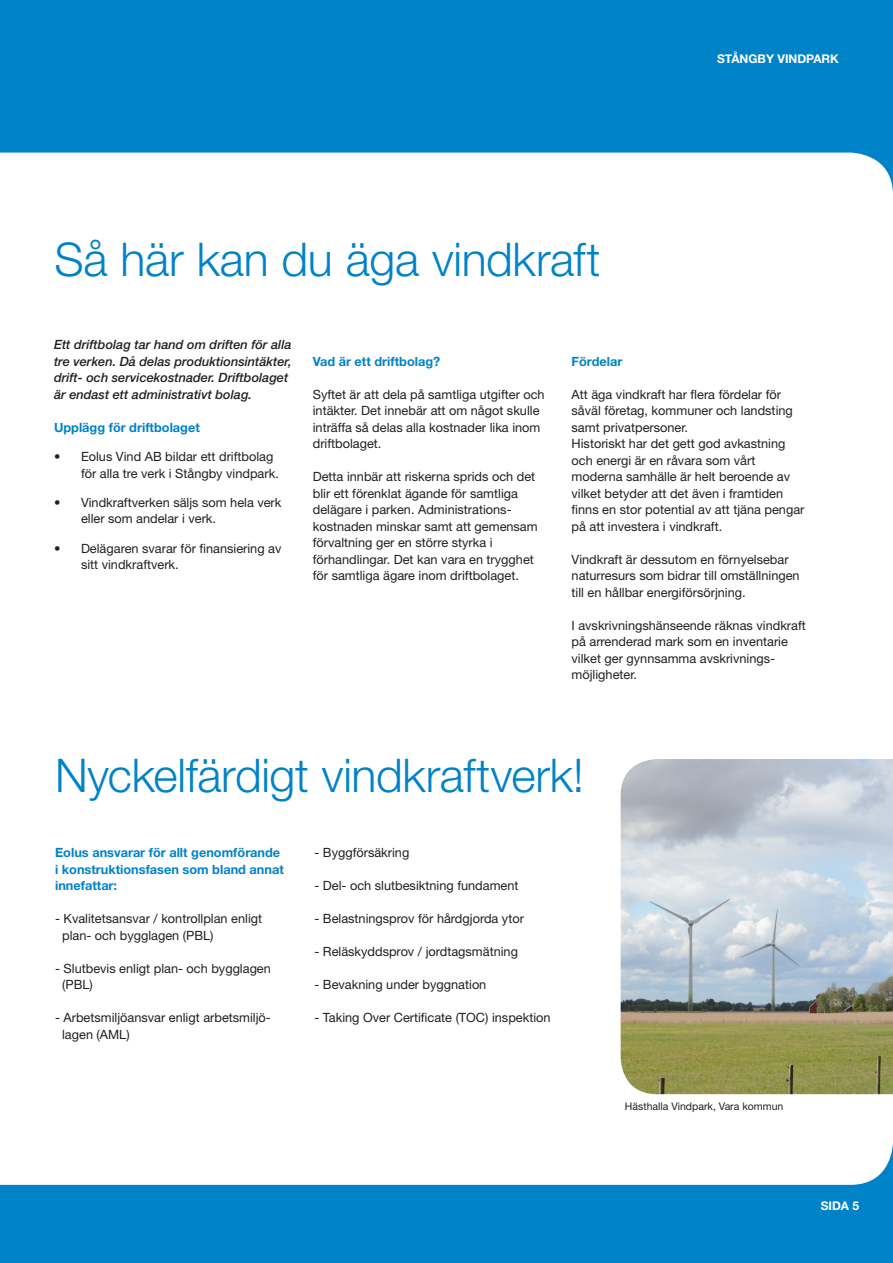
<style>
.page{position:relative;width:893px;height:1263px;background:#0082c9}
.page>*{position:absolute;margin:0;border:0;box-sizing:border-box;transform-origin:0 0}
.Eolus_Rubrik{font:300 46.5px "Helvetica Neue LT Std";letter-spacing:-.005em;color:#0082c9}
.t1{font:12.75px/16.5px "Helvetica Neue LT Std";color:#231f20}
.t2{font:italic 500 12.75px/16.5px "Helvetica Neue LT Std";color:#231f20}
.t3{font:700 12.75px/16.5px "Helvetica Neue LT Std";color:#0082c9}
.t4{font:700 12px "Helvetica Neue LT Std";color:#fff}
.Eolus_bildtext{font:10.5px "Helvetica Neue LT Std";color:#231f20}
</style>
<div class="page">
<div style="left:0;top:153px;width:893px;height:1032px;background:#fff"></div>
<img style="left:621px;top:759px;width:272px;height:335px">
<p class="Eolus_Rubrik" style="left:55px;top:231px;width:547px">Så här kan du äga vindkraft</p>
<p class="t4" style="left:717px;top:51px;width:123px">STÅNGBY VINDPARK</p>
<p class="t2" style="left:54px;top:336px;width:239px">Ett driftbolag tar hand om driften för alla tre verken. Då delas produktionsintäkter, drift- och servicekostnader. Driftbolaget är endast ett administrativt bolag.</p>
<p class="t3" style="left:54px;top:419px;width:147px">Upplägg för driftbolaget</p>
<p class="t1" style="left:81px;top:448px;width:199px;text-indent:-27px">• Eolus Vind AB bildar ett driftbolag för alla tre verk i Stångby vindpark.</p>
<p class="t1" style="left:81px;top:494px;width:202px;text-indent:-27px">• Vindkraftverken säljs som hela verk eller som andelar i verk.</p>
<p class="t1" style="left:81px;top:539px;width:202px;text-indent:-27px">• Delägaren svarar för finansiering av sitt vindkraftverk.</p>
<p class="t3" style="left:313px;top:353px;width:129px">Vad är ett driftbolag?</p>
<p class="t1" style="left:313px;top:386px;width:233px">Syftet är att dela på samtliga utgifter och intäkter. Det innebär att om något skulle inträffa så delas alla kostnader lika inom driftbolaget.</p>
<p class="t1" style="left:313px;top:468px;width:224px">Detta innbär att riskerna sprids och det blir ett förenklat ägande för samtliga</p>
<p class="t1" style="left:313px;top:501px;width:200px">delägare i parken. Administrations-</p>
<p class="t1" style="left:313px;top:518px;width:226px">kostnaden minskar samt att gemensam</p>
<p class="t1" style="left:313px;top:534px;width:181px">förvaltning ger en större styrka i</p>
<p class="t1" style="left:313px;top:551px;width:223px">förhandlingar. Det kan vara en trygghet för samtliga ägare inom driftbolaget.</p>
<p class="t3" style="left:572px;top:353px;width:52px">Fördelar</p>
<p class="t1" style="left:572px;top:386px;width:223px">Att äga vindkraft har flera fördelar för såväl företag, kommuner och landsting samt privatpersoner.</p>
<p class="t1" style="left:572px;top:435px;width:234px">Historiskt har det gett god avkastning och energi är en råvara som vårt moderna samhälle är helt beroende av vilket betyder att det även i framtiden finns en stor potential av att tjäna pengar på att investera i vindkraft.</p>
<p class="t1" style="left:572px;top:551px;width:230px">Vindkraft är dessutom en förnyelsebar naturresurs som bidrar till omställningen till en hållbar energiförsörjning.</p>
<p class="t1" style="left:572px;top:617px;width:236px">I avskrivningshänseende räknas vindkraft på arrenderad mark som en inventarie vilket ger gynnsamma avskrivnings&shy;möjligheter.</p>
<p class="Eolus_Rubrik" style="left:55px;top:747px;width:530px">Nyckelfärdigt vindkraftverk!</p>
<p class="t3" style="left:55px;top:844px;width:230px">Eolus ansvarar för allt genomförande i konstruktionsfasen som bland annat innefattar:</p>
<p class="t1" style="left:62px;top:910px;width:202px;text-indent:-7px">- Kvalitetsansvar / kontrollplan enligt plan- och bygglagen (PBL)</p>
<p class="t1" style="left:62px;top:960px;width:210px;text-indent:-7px">- Slutbevis enligt plan- och bygglagen (PBL)</p>
<p class="t1" style="left:55px;top:1009px;width:217px">- Arbetsmiljöansvar enligt arbetsmiljö-</p>
<p class="t1" style="left:62px;top:1026px;width:69px">lagen (AML)</p>
<p class="t1" style="left:314px;top:844px;width:96px">- Byggförsäkring</p>
<p class="t1" style="left:314px;top:877px;width:206px">- Del- och slutbesiktning fundament</p>
<p class="t1" style="left:314px;top:910px;width:211px">- Belastningsprov för hårdgjorda ytor</p>
<p class="t1" style="left:314px;top:943px;width:205px">- Reläskyddsprov / jordtagsmätning</p>
<p class="t1" style="left:314px;top:976px;width:173px">- Bevakning under byggnation</p>
<p class="t1" style="left:314px;top:1009px;width:238px">- Taking Over Certificate (TOC) inspektion</p>
<p class="Eolus_bildtext" style="left:625px;top:1099px;width:160px">Hästhalla Vindpark, Vara kommun</p>
<p class="t4" style="left:821px;top:1198px;width:40px">SIDA 5</p>
</div>
